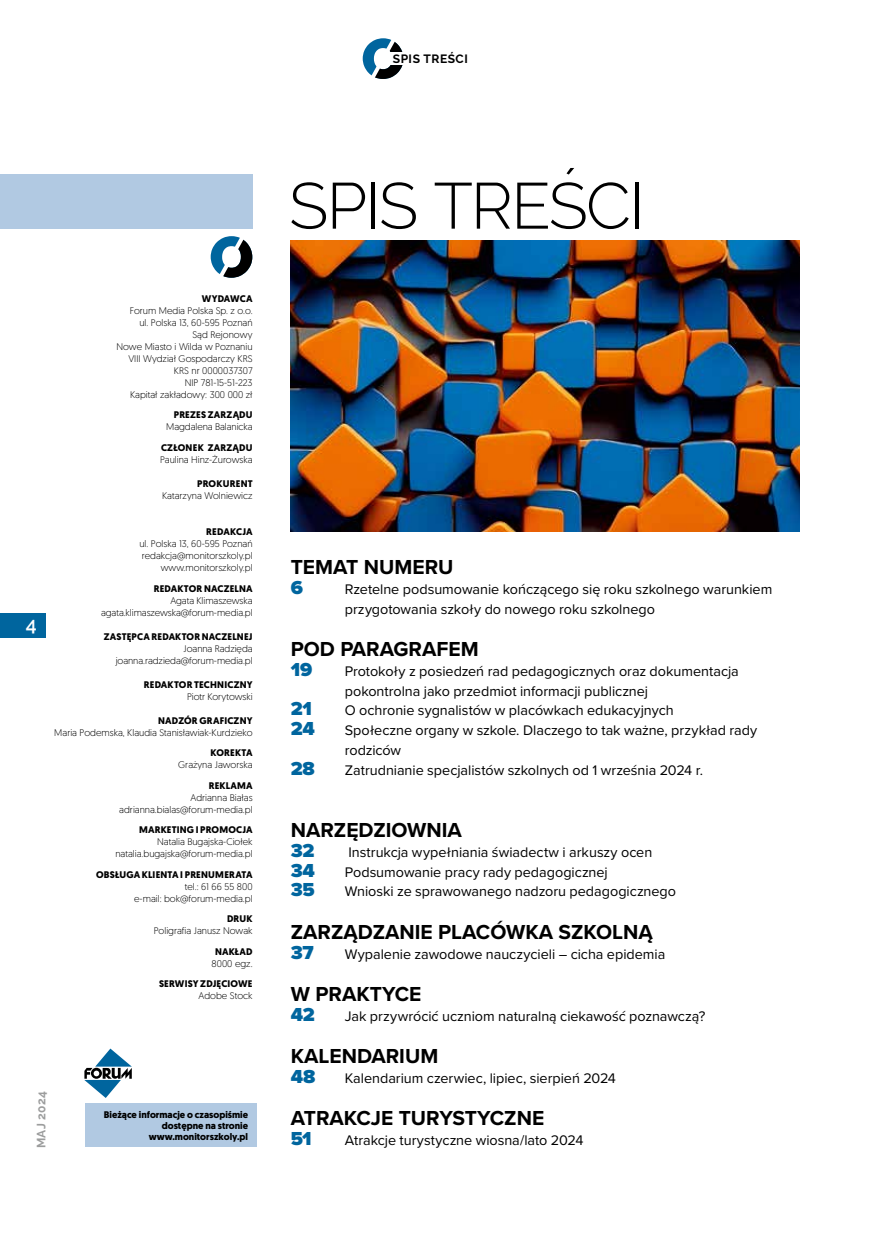
<style>
.page{position:relative;width:885px;height:1251px;background:#fff}
.page>*{position:absolute;margin:0;border:0;box-sizing:border-box;transform-origin:0 0}
.t1{font:300 64.8px "Raleway";letter-spacing:-.03em;color:#000}
.t2{font:700 21px "Proxima Nova";color:#000}
.t3{font:900 19.5px "Proxima Nova";letter-spacing:-.015em;color:#00659e}
.t4{font:600 19.5px "Raleway";color:#fff}
.t5{font:14.4px/19.8px "Proxima Nova";color:#000}
.t6{font:700 12px "Raleway";letter-spacing:.045em;color:#000}
.t7{font:700 12px "Raleway";letter-spacing:.02em;color:#9c9d9d}
.t8{font:300 9.6px/12px "Geomanist";color:#000;text-align:right}
.t9{font:700 9.6px/11.2px "Geomanist";letter-spacing:.01em;color:#000;text-align:right}
</style>
<div class="page">
<div style="left:85px;top:1103px;width:171px;height:43px;background:#b1c9e2"></div>
<div style="left:0;top:174px;width:252px;height:55px;background:#b1c9e2"></div>
<svg style="left:211px;top:236px;width:41px;height:42px"></svg>
<svg style="left:84px;top:1048px;width:48px;height:49px"></svg>
<div style="left:0;top:612px;width:45px;height:25px;background:#00659e"></div>
<svg style="left:362px;top:38px;width:41px;height:41px"></svg>
<div style="left:386px;top:53px;width:25px;height:12px;background:#fff"></div>
<img style="left:291px;top:240px;width:508px;height:291px">
<p class="t6" style="left:392px;top:52px;width:77px">SPIS TREŚCI</p>
<h3 class="t4" style="left:26px;top:613px;width:12px">4</h3>
<p class="t9" style="left:202px;top:293px;width:52px">WYDAWCA</p>
<p class="t8" style="left:116px;top:304px;width:138px">Forum Media Polska Sp. z o.o.<br>ul. Polska 13, 60-595 Poznań<br>Sąd Rejonowy<br>Nowe Miasto i Wilda w Poznaniu<br>VIII Wydział Gospodarczy KRS<br>KRS nr 0000037307<br>NIP 781-15-51-223<br>Kapitał zakładowy: 300 000 zł</p>
<p class="t9" style="left:174px;top:409px;width:80px">PREZES ZARZĄDU</p>
<p class="t8" style="left:166px;top:420px;width:88px">Magdalena Balanicka</p>
<p class="t9" style="left:161px;top:442px;width:93px">CZŁONEK ZARZĄDU</p>
<p class="t8" style="left:160px;top:453px;width:94px">Paulina Hinz-Żurowska</p>
<p class="t9" style="left:197px;top:478px;width:57px">PROKURENT</p>
<p class="t8" style="left:162px;top:489px;width:92px">Katarzyna Wolniewicz</p>
<p class="t9" style="left:206px;top:526px;width:48px">REDAKCJA</p>
<p class="t8" style="left:139px;top:537px;width:115px">ul. Polska 13, 60-595 Poznań redakcja@monitorszkoly.pl www.monitorszkoly.pl</p>
<p class="t9" style="left:154px;top:582px;width:100px">REDAKTOR NACZELNA</p>
<p class="t8" style="left:101px;top:593px;width:153px">Agata Klimaszewska agata.klimaszewska@forum-media.pl</p>
<p class="t9" style="left:104px;top:630px;width:150px">ZASTĘPCA REDAKTOR NACZELNEJ</p>
<p class="t8" style="left:116px;top:641px;width:138px">Joanna Radzięda joanna.radzieda@forum-media.pl</p>
<p class="t9" style="left:144px;top:678px;width:110px">REDAKTOR TECHNICZNY</p>
<p class="t8" style="left:187px;top:689px;width:67px">Piotr Korytowski</p>
<p class="t9" style="left:158px;top:714px;width:96px">NADZÓR GRAFICZNY</p>
<p class="t8" style="left:54px;top:725px;width:200px">Maria Podemska, Klaudia Stanisławiak-Kurdzieko</p>
<p class="t9" style="left:210px;top:747px;width:44px">KOREKTA</p>
<p class="t8" style="left:178px;top:758px;width:76px">Grażyna Jaworska</p>
<p class="t9" style="left:209px;top:779px;width:45px">REKLAMA</p>
<p class="t8" style="left:119px;top:790px;width:135px">Adrianna Białas adrianna.bialas@forum-media.pl</p>
<p class="t9" style="left:139px;top:824px;width:115px">MARKETING I PROMOCJA</p>
<p class="t8" style="left:115px;top:835px;width:139px">Natalia Bugajska-Ciołek natalia.bugajska@forum-media.pl</p>
<p class="t9" style="left:96px;top:868px;width:158px">OBSŁUGA KLIENTA I PRENUMERATA</p>
<p class="t8" style="left:134px;top:879px;width:120px">tel.: 61 66 55 800<br>e-mail: bok@forum-media.pl</p>
<p class="t9" style="left:227px;top:913px;width:27px">DRUK</p>
<p class="t8" style="left:154px;top:924px;width:100px">Poligrafia Janusz Nowak</p>
<p class="t9" style="left:215px;top:945px;width:39px">NAKŁAD</p>
<p class="t8" style="left:211px;top:956px;width:42px">8000 egz.</p>
<p class="t9" style="left:159px;top:978px;width:95px">SERWISY ZDJĘCIOWE</p>
<p class="t8" style="left:198px;top:989px;width:56px">Adobe Stock</p>
<p class="t7" style="left:34px;top:1147px;width:58px;rotate:-90deg">MAJ 2024</p>
<p class="t9" style="left:104px;top:1108px;width:146px">Bieżące informacje o czasopiśmie dostępne na stronie www.monitorszkoly.pl</p>
<h1 class="t1" style="left:289px;top:168px;width:357px">SPIS TREŚCI</h1>
<h2 class="t2" style="left:291px;top:551px;width:164px">TEMAT NUMERU</h2>
<h3 class="t3" style="left:291px;top:572px;width:14px">6</h3>
<h3 class="t5" style="left:345px;top:578px;width:429px">Rzetelne podsumowanie kończącego się roku szkolnego warunkiem przygotowania szkoły do nowego roku szkolnego</h3>
<h2 class="t2" style="left:291px;top:633px;width:189px">POD PARAGRAFEM</h2>
<h3 class="t3" style="left:291px;top:654px;width:23px">19</h3>
<h3 class="t5" style="left:345px;top:660px;width:395px">Protokoły z posiedzeń rad pedagogicznych oraz dokumentacja pokontrolna jako przedmiot informacji publicznej</h3>
<h3 class="t3" style="left:291px;top:694px;width:23px">21</h3>
<h3 class="t5" style="left:345px;top:700px;width:330px">O ochronie sygnalistów w placówkach edukacyjnych</h3>
<h3 class="t3" style="left:291px;top:714px;width:26px">24</h3>
<h3 class="t5" style="left:345px;top:719px;width:414px">Społeczne organy w szkole. Dlaczego to tak ważne, przykład rady rodziców</h3>
<h3 class="t3" style="left:291px;top:753px;width:26px">28</h3>
<h3 class="t5" style="left:345px;top:759px;width:360px">Zatrudnianie specjalistów szkolnych od 1 września 2024 r.</h3>
<h2 class="t2" style="left:291px;top:814px;width:173px">NARZĘDZIOWNIA</h2>
<h3 class="t3" style="left:291px;top:835px;width:25px">32</h3>
<h3 class="t5" style="left:348px;top:841px;width:305px">Instrukcja wypełniania świadectw i arkuszy ocen</h3>
<h3 class="t3" style="left:291px;top:855px;width:26px">34</h3>
<h3 class="t5" style="left:345px;top:861px;width:264px">Podsumowanie pracy rady pedagogicznej</h3>
<h3 class="t3" style="left:291px;top:875px;width:25px">35</h3>
<h3 class="t5" style="left:345px;top:880px;width:333px">Wnioski ze sprawowanego nadzoru pedagogicznego</h3>
<h2 class="t2" style="left:291px;top:915px;width:363px">ZARZĄDZANIE PLACÓWKA SZKOLNĄ</h2>
<h3 class="t3" style="left:291px;top:937px;width:24px">37</h3>
<h3 class="t5" style="left:345px;top:943px;width:322px">Wypalenie zawodowe nauczycieli – cicha epidemia</h3>
<h2 class="t2" style="left:291px;top:978px;width:132px">W PRAKTYCE</h2>
<h3 class="t3" style="left:291px;top:999px;width:25px">42</h3>
<h3 class="t5" style="left:345px;top:1005px;width:362px">Jak przywrócić uczniom naturalną ciekawość poznawczą?</h3>
<h2 class="t2" style="left:291px;top:1040px;width:149px">KALENDARIUM</h2>
<h3 class="t3" style="left:291px;top:1061px;width:26px">48</h3>
<h3 class="t5" style="left:345px;top:1067px;width:272px">Kalendarium czerwiec, lipiec, sierpień 2024</h3>
<h2 class="t2" style="left:291px;top:1102px;width:255px">ATRAKCJE TURYSTYCZNE</h2>
<h3 class="t3" style="left:291px;top:1123px;width:22px">51</h3>
<h3 class="t5" style="left:345px;top:1129px;width:240px">Atrakcje turystyczne wiosna/lato 2024</h3>
</div>
